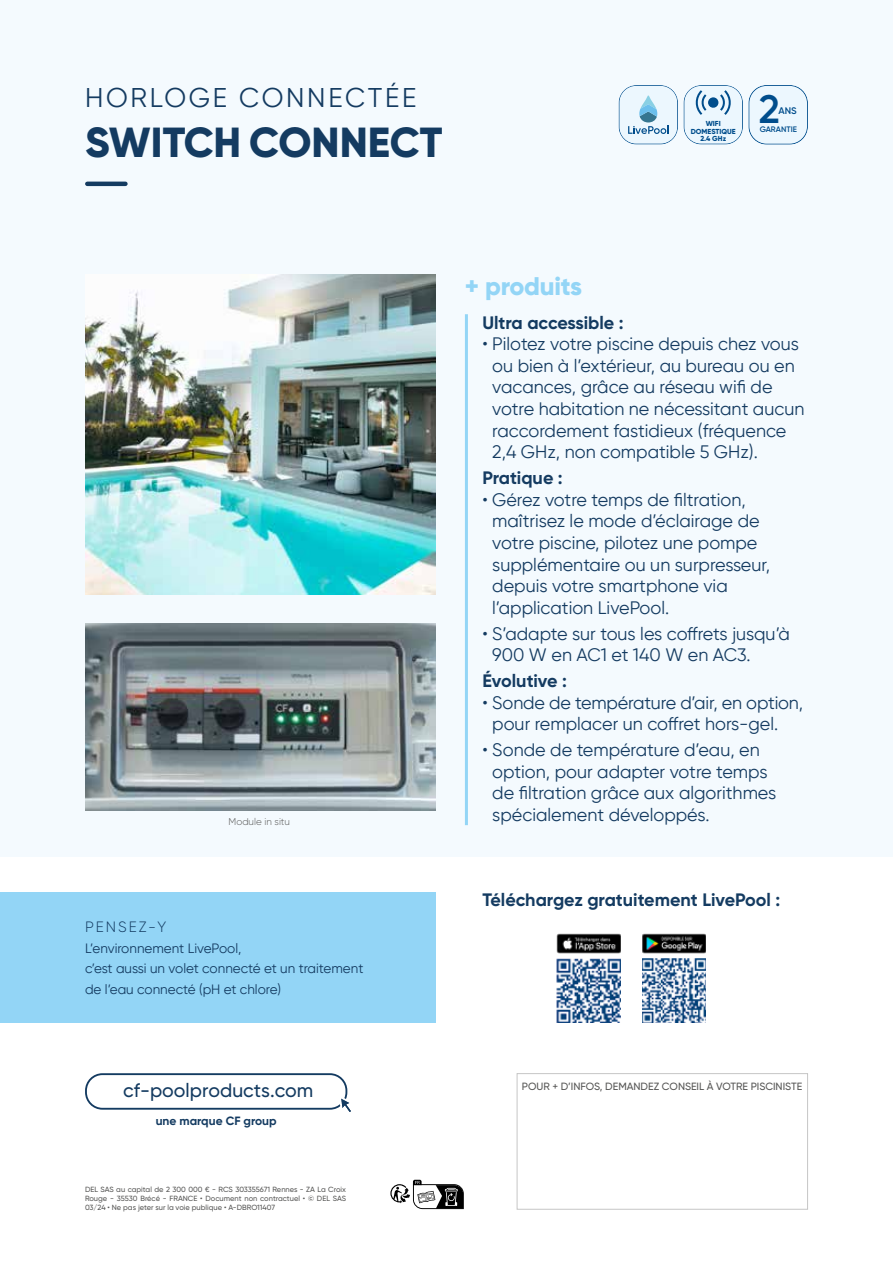
<style>
.page{position:relative;width:893px;height:1263px;background:#fff}
.page>*{position:absolute;margin:0;border:0;box-sizing:border-box;transform-origin:0 0}
.t1{font:800 42px "Gilroy";letter-spacing:-.005em;color:#143b61}
.t2{font:600 39.75px "Gilroy";color:#004d8c}
.t3{font:27px "Gilroy";letter-spacing:.1em;color:#143b61}
.t4{font:800 25.5px "Gilroy";letter-spacing:-.01em;color:#93d5f6}
.t5{font:500 19.35px "Gilroy";color:#143b61}
.t6{font:18px/21.6px "Gilroy";color:#143b61}
.t7{font:700 18px "Gilroy";color:#143b61}
.t8{font:300 15px "Gilroy";letter-spacing:.135em;color:#143b61}
.t9{font:13.5px/20.4px "Gilroy";color:#143b61}
.t10{font:700 12px "Gilroy";color:#143b61}
.t11{font:500 10.5px "Gilroy";color:#575756}
.t12{font:300 9.75px "Gilroy";color:#575756}
.t13{font:600 9.6px "Gilroy";color:#004d8c}
.t14{font:600 7.95px "Gilroy";color:#004d8c}
.t15{font:500 7.5px/9px "Gilroy";color:#575756;text-align:justify}
.t16{font:800 7.2px/7.2px "Gilroy";color:#004d8c;text-align:center}
</style>
<div class="page">
<div style="left:0;top:0;width:893px;height:857px;background:#f4fafe"></div>
<hr style="left:465px;top:314px;width:3px;height:511px;background:#93d5f6">
<hr style="left:87px;top:182px;width:38px;height:4px;background:#143b61">
<div style="left:0;top:891px;width:436px;height:131px;background:#93d5f6"></div>
<img style="left:86px;top:274px;width:350px;height:321px">
<svg style="left:390px;top:1179px;width:74px;height:31px"></svg>
<div style="left:517px;top:1073px;width:291px;height:136px;border:1px solid #c6c6c6"></div>
<div style="left:85px;top:1073px;width:262px;height:37px;border:2px solid #143b61;border-radius:16px"></div>
<svg style="left:339px;top:1095px;width:12px;height:17px"></svg>
<svg style="left:619px;top:85px;width:189px;height:60px"></svg>
<img style="left:85px;top:624px;width:351px;height:186px">
<img style="left:557px;top:959px;width:64px;height:63px">
<img style="left:557px;top:933px;width:64px;height:21px">
<img style="left:642px;top:959px;width:64px;height:63px">
<img style="left:642px;top:933px;width:64px;height:21px">
<h3 class="t3" style="left:85px;top:81px;width:333px">HORLOGE CONNECTÉE</h3>
<h1 class="t1" style="left:85px;top:116px;width:359px">SWITCH CONNECT</h1>
<h2 class="t2" style="left:759px;top:84px;width:23px">2</h2>
<p class="t13" style="left:778px;top:104px;width:20px">ANS</p>
<p class="t16" style="left:691px;top:120px;width:46px">WIFI<br>DOMESTIQUE<br>2.4 GHz</p>
<p class="t14" style="left:760px;top:124px;width:39px">GARANTIE</p>
<p class="t12" style="left:229px;top:816px;width:63px">Module in situ</p>
<p class="t8" style="left:85px;top:918px;width:83px">PENSEZ-Y</p>
<p class="t9" style="left:85px;top:938px;width:280px">L’environnement LivePool,<br>c’est aussi un volet connecté et un traitement de l’eau connecté (pH et chlore)</p>
<p class="t5" style="left:123px;top:1078px;width:192px">cf-poolproducts.com</p>
<p class="t10" style="left:156px;top:1113px;width:122px">une marque CF group</p>
<p class="t15" style="left:85px;top:1184px;width:263px">DEL SAS au capital de 2 300 000 € - RCS 303355671 Rennes - ZA La Croix Rouge - 35530 Brécé - FRANCE • Document non contractuel • © DEL SAS 03/24 • Ne pas jeter sur la voie publique • A-DBRO11407</p>
<h3 class="t4" style="left:465px;top:270px;width:119px">+ produits</h3>
<p class="t7" style="left:482px;top:311px;width:143px">Ultra accessible :</p>
<p class="t6" style="left:492px;top:333px;width:314px;text-indent:-10px">• Pilotez votre piscine depuis chez vous ou bien à l’extérieur, au bureau ou en vacances, grâce au réseau wifi de votre habitation ne nécessitant aucun raccordement fastidieux (fréquence 2,4 GHz, non compatible 5 GHz).</p>
<p class="t7" style="left:482px;top:466px;width:82px">Pratique :</p>
<p class="t6" style="left:492px;top:488px;width:279px;text-indent:-10px">• Gérez votre temps de filtration, maîtrisez le mode d’éclairage de votre piscine, pilotez une pompe supplémentaire ou un surpresseur, depuis votre smartphone via l’application LivePool.</p>
<p class="t6" style="left:492px;top:622px;width:299px;text-indent:-10px">• S’adapte sur tous les coffrets jusqu’à<br>900 W en AC1 et 140 W en AC3.</p>
<p class="t7" style="left:482px;top:669px;width:86px">Évolutive :</p>
<p class="t6" style="left:492px;top:691px;width:312px;text-indent:-10px">• Sonde de température d’air, en option, pour remplacer un coffret hors-gel.</p>
<p class="t6" style="left:492px;top:739px;width:285px;text-indent:-10px">• Sonde de température d’eau, en option, pour adapter votre temps de filtration grâce aux algorithmes spécialement développés.</p>
<p class="t7" style="left:482px;top:888px;width:299px">Téléchargez gratuitement LivePool :</p>
<p class="t11" style="left:522px;top:1080px;width:282px">POUR + D’INFOS, DEMANDEZ CONSEIL À VOTRE PISCINISTE</p>
</div>
